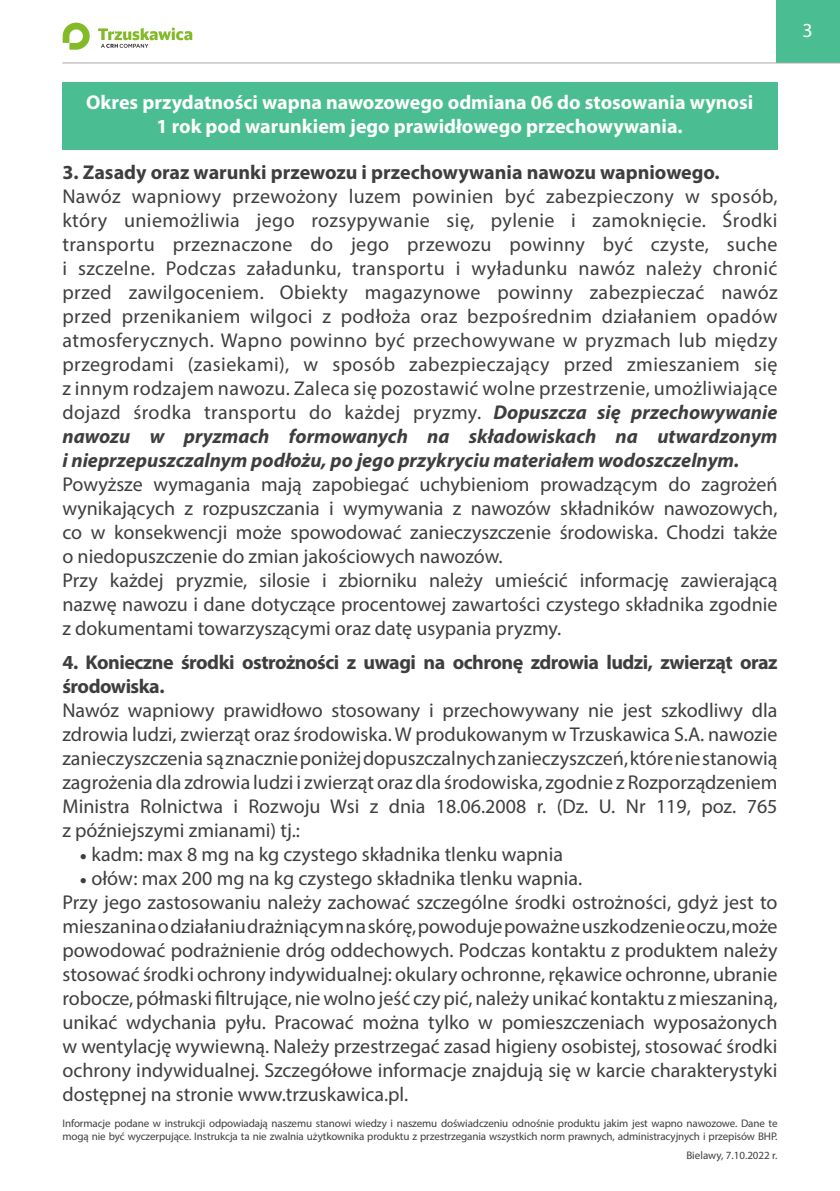
<style>
.page{position:relative;width:840px;height:1191px;background:#fff}
.page>*{position:absolute;margin:0;border:0;box-sizing:border-box;transform-origin:0 0}
.t1{font:20px/24px "Myriad Pro";color:#3e3e3f;text-align:justify}
.t2{font:700 20px/24px "Myriad Pro";color:#fff;text-align:center}
.t3{font:700 20px/24px "Myriad Pro";letter-spacing:-.025em;color:#3e3e3f}
.t4{font:700 20px "Myriad Pro";color:#3e3e3f}
.t5{font:20px "Myriad Pro";color:#fff}
.t6{font:11px/13.2px "Myriad Pro";letter-spacing:-.01em;color:#3e3e3f}
.s1{font-weight:700;font-style:italic}
.s2{font-family:"Minion Pro"}
</style>
<div class="page">
<div style="left:776px;top:0;width:63px;height:63px;background:#4abe92"></div>
<hr style="left:62px;top:62px;width:777px;height:1px;background:#a8a9ad">
<svg style="left:98px;top:28px;width:94px;height:20px"></svg>
<svg style="left:63px;top:23px;width:27px;height:27px"></svg>
<div style="left:62px;top:82px;width:715px;height:67px;background:#4abe92"></div>
<p class="t2" style="left:86px;top:90px;width:668px">Okres przydatności wapna nawozowego odmiana 06 do stosowania wynosi<br>1 rok pod warunkiem jego prawidłowego przechowywania.</p>
<p class="t4" style="left:62px;top:159px;width:658px">3. Zasady oraz warunki przewozu i przechowywania nawozu wapniowego.</p>
<p class="t1" style="left:62px;top:183px;width:716px">Nawóz wapniowy przewożony luzem powinien być zabezpieczony w sposób, który uniemożliwia jego rozsypywanie się, pylenie i zamoknięcie. Środki transportu przeznaczone do jego przewozu powinny być czyste, suche i szczelne. Podczas załadunku, transportu i wyładunku nawóz należy chronić przed zawilgoceniem. Obiekty magazynowe powinny zabezpieczać nawóz przed przenikaniem wilgoci z podłoża oraz bezpośrednim działaniem opadów atmosferycznych. Wapno powinno być przechowywane w pryzmach lub między przegrodami (zasiekami), w sposób zabezpieczający przed zmieszaniem się z innym rodzajem nawozu. Zaleca się pozostawić wolne przestrzenie, umożliwiające dojazd środka transportu do każdej pryzmy. <span class="s1">Dopuszcza się przechowywanie nawozu w pryzmach formowanych na składowiskach na utwardzonym i nieprzepuszczalnym podłożu, po jego przykryciu materiałem wodoszczelnym.</span></p>
<p class="t1" style="left:62px;top:471px;width:716px;text-align:left">Powyższe wymagania mają zapobiegać uchybieniom prowadzącym do zagrożeń wynikających z rozpuszczania i wymywania z nawozów składników nawozowych, co w konsekwencji może spowodować zanieczyszczenie środowiska. Chodzi także o niedopuszczenie do zmian jakościowych nawozów.<br>Przy każdej pryzmie, silosie i zbiorniku należy umieścić informację zawierającą nazwę nawozu i dane dotyczące procentowej zawartości czystego składnika zgodnie z dokumentami towarzyszącymi oraz datę usypania pryzmy.</p>
<p class="t3" style="left:62px;top:649px;width:716px">4. Konieczne środki ostrożności z uwagi na ochronę zdrowia ludzi, zwierząt oraz środowiska.</p>
<p class="t1" style="left:62px;top:697px;width:716px">Nawóz wapniowy prawidłowo stosowany i przechowywany nie jest szkodliwy dla zdrowia ludzi, zwierząt oraz środowiska. W produkowanym w Trzuskawica S.A. nawozie zanieczyszczenia są znacznie poniżej dopuszczalnych zanieczyszczeń, które nie stanowią zagrożenia dla zdrowia ludzi i zwierząt oraz dla środowiska, zgodnie z Rozporządzeniem Ministra Rolnictwa i Rozwoju Wsi z dnia 18.06.2008 r. (Dz. U. Nr 119, poz. 765 z późniejszymi zmianami) tj.:</p>
<p class="t1" style="left:79px;top:841px;width:485px"><span class="s2">•</span> kadm: max 8 mg na kg czystego składnika tlenku wapnia</p>
<p class="t1" style="left:62px;top:865px;width:716px;text-align:left;text-indent:17px"><span class="s2">•</span> ołów: max 200 mg na kg czystego składnika tlenku wapnia.<br>Przy jego zastosowaniu należy zachować szczególne środki ostrożności, gdyż jest to mieszanina o działaniu drażniącym na skórę, powoduje poważne uszkodzenie oczu, może powodować podrażnienie dróg oddechowych. Podczas kontaktu z produktem należy stosować środki ochrony indywidualnej: okulary ochronne, rękawice ochronne, ubranie robocze, półmaski filtrujące, nie wolno jeść czy pić, należy unikać kontaktu z mieszaniną, unikać wdychania pyłu. Pracować można tylko w pomieszczeniach wyposażonych w wentylację wywiewną. Należy przestrzegać zasad higieny osobistej, stosować środki ochrony indywidualnej. Szczegółowe informacje znajdują się w karcie charakterystyki dostępnej na stronie www.trzuskawica.pl.</p>
<p class="t6" style="left:62px;top:1116px;width:716px">Informacje podane w instrukcji odpowiadają naszemu stanowi wiedzy i naszemu doświadczeniu odnośnie produktu jakim jest wapno nawozowe. Dane te mogą nie być wyczerpujące. Instrukcja ta nie zwalnia użytkownika produktu z przestrzegania wszystkich norm prawnych, administracyjnych i przepisów BHP.</p>
<p class="t6" style="left:686px;top:1148px;width:93px">Bielawy, 7.10.2022 r.</p>
<p class="t5" style="left:802px;top:18px;width:12px">3</p>
</div>
